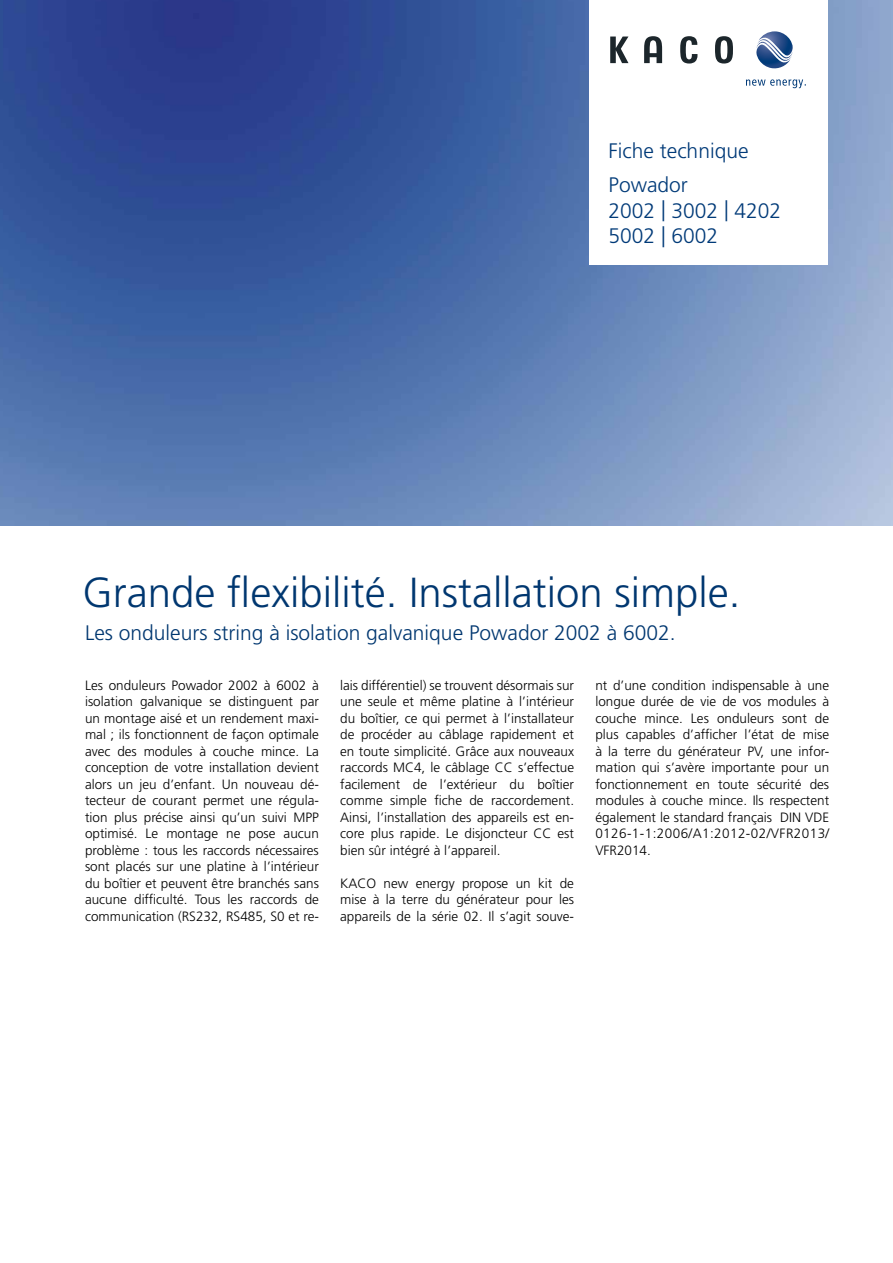
<style>
.page{position:relative;width:893px;height:1263px;background:#fff}
.page>*{position:absolute;margin:0;border:0;box-sizing:border-box;transform-origin:0 0}
.t1{font:300 42px "Frutiger LT Pro";color:#003770}
.t2{font:300 21px "Frutiger LT Pro";color:#003770}
.t3{font:300 21px/25.5px "Frutiger LT Pro";color:#003a78}
.t4{font:300 13.5px/16.5px "Frutiger LT Pro";color:#000;text-align:justify}
</style>
<div class="page">
<img style="left:0;top:0;width:893px;height:526px">
<div style="left:589px;top:0;width:238px;height:264px;background:#fff"></div>
<svg style="left:610px;top:36px;width:123px;height:28px"></svg>
<svg style="left:756px;top:31px;width:37px;height:38px"></svg>
<svg style="left:746px;top:79px;width:60px;height:9px"></svg>
<h2 class="t3" style="left:608px;top:138px;width:142px">Fiche technique</h2>
<h2 class="t3" style="left:608px;top:172px;width:174px">Powador<br>2002 | 3002 | 4202<br>5002 | 6002</h2>
<h1 class="t1" style="left:82px;top:568px;width:660px">Grande flexibilité. Installation simple.</h1>
<h2 class="t2" style="left:85px;top:621px;width:592px">Les onduleurs string à isolation galvanique Powador 2002 à 6002.</h2>
<p class="t4" style="left:85px;top:677px;width:235px">Les onduleurs Powador 2002 à 6002 à isolation galvanique se distinguent par un montage aisé et un rendement maxi&shy;mal ; ils fonctionnent de façon optimale avec des modules à couche mince. La conception de votre installation devient alors un jeu d’enfant. Un nouveau dé&shy;tecteur de courant permet une régula&shy;tion plus précise ainsi qu’un suivi MPP optimisé. Le montage ne pose aucun problème : tous les raccords nécessaires sont placés sur une platine à l’intérieur du boîtier et peuvent être branchés sans aucune difficulté. Tous les raccords de communication (RS232, RS485, S0 et re-</p>
<p class="t4" style="left:340px;top:677px;width:235px">lais différentiel) se trouvent désormais sur une seule et même platine à l’intérieur du boîtier, ce qui permet à l’installateur de procéder au câblage rapidement et en toute simplicité. Grâce aux nouveaux raccords MC4, le câblage CC s’effectue facilement de l’extérieur du boîtier comme simple fiche de raccordement.<br>Ainsi, l’installation des appareils est en&shy;core plus rapide. Le disjoncteur CC est bien sûr intégré à l’appareil.</p>
<p class="t4" style="left:595px;top:677px;width:236px">nt d’une condition indispensable à une longue durée de vie de vos modules à couche mince. Les onduleurs sont de plus capables d’afficher l’état de mise à la terre du générateur PV, une infor&shy;mation qui s’avère importante pour un fonctionnement en toute sécurité des modules à couche mince. Ils respectent également le standard français DIN VDE 0126-1-1:2006/A1:2012-02/VFR2013/ VFR2014.</p>
<p class="t4" style="left:340px;top:875px;width:235px">KACO new energy propose un kit de mise à la terre du générateur pour les appareils de la série 02. Il s’agit souve-</p>
</div>
